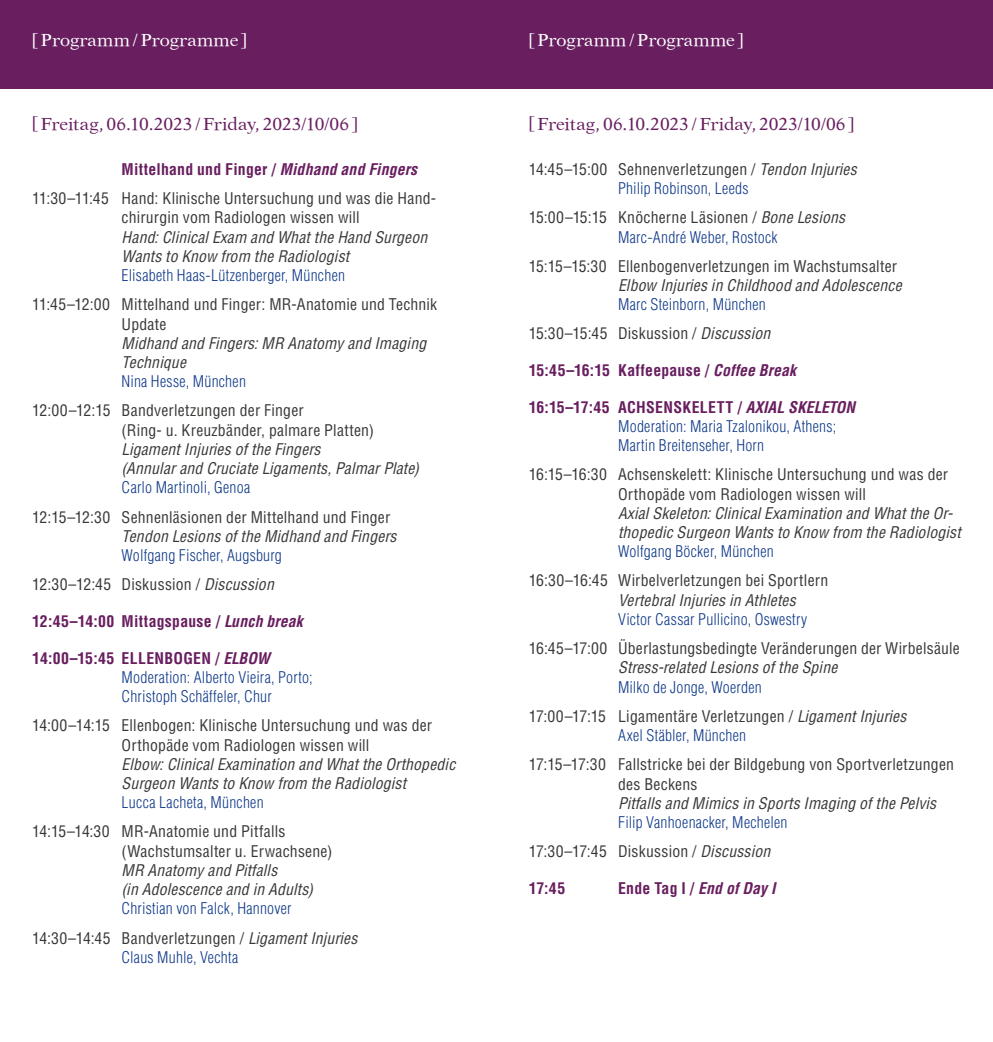
<style>
.page{position:relative;width:993px;height:1042px;background:#fff}
.page>*{position:absolute;margin:0;border:0;box-sizing:border-box;transform-origin:0 0}
.t1{font:17.5px "New Aster";color:#681e5f}
.t2{font:17.5px "New Aster";letter-spacing:.015em;color:#fff}
.t3{font:condensed 15.75px/19.2px "Helvetica LT Std";letter-spacing:.015em;color:#383937}
.t4{font:italic condensed 15.75px/19.2px "Helvetica LT Std";letter-spacing:.01em;color:#383937}
.t5{font:300 condensed 15.75px/19.2px "Helvetica LT Std";letter-spacing:.015em;color:#103a89}
.t6{font:700 condensed 15.75px "Helvetica LT Std";letter-spacing:.015em;color:#681e5f}
.s1{font-weight:700;color:#681e5f}
.s2{font-weight:700;font-style:italic;color:#681e5f}
.s3{font-weight:400;color:#383937}
.s4{font-weight:400;font-style:italic;color:#383937}
.s5{font-style:italic}
.s6{font-weight:300;color:#103a89}
</style>
<div class="page">
<div style="left:0;top:0;width:496px;height:88px;background:#681e5f"></div>
<div style="left:496px;top:0;width:496px;height:88px;background:#681e5f"></div>
<p class="t2" style="left:32px;top:32px;width:216px">[Programm / Programme]</p>
<p class="t2" style="left:528px;top:32px;width:216px">[Programm / Programme]</p>
<p class="t1" style="left:32px;top:117px;width:327px">[Freitag, 06.10.2023 / Friday, 2023/10/06]</p>
<p class="t1" style="left:528px;top:117px;width:327px">[Freitag, 06.10.2023 / Friday, 2023/10/06]</p>
<p class="t3" style="left:32px;top:154px;width:405px;line-height:29.2px;text-indent:89px"><span class="s1">Mittelhand und Finger /</span> <span class="s2">Midhand and Fingers<br></span>11:30–11:45 Hand: Klinische Untersuchung und was die Hand-</p>
<p class="t3" style="left:122px;top:208px;width:239px">chirurgin vom Radiologen wissen will</p>
<p class="t4" style="left:122px;top:227px;width:307px">Hand: Clinical Exam and What the Hand Surgeon<br>Wants to Know from the Radiologist</p>
<p class="t5" style="left:122px;top:266px;width:225px">Elisabeth Haas-Lützenberger, München</p>
<p class="t3" style="left:122px;top:295px;width:317px;text-indent:-89px">11:45–12:00 Mittelhand und Finger: MR-Anatomie und Technik<br>Update</p>
<p class="t4" style="left:122px;top:334px;width:306px">Midhand and Fingers: MR Anatomy and Imaging<br>Technique</p>
<p class="t5" style="left:122px;top:372px;width:126px">Nina Hesse, München</p>
<p class="t3" style="left:122px;top:401px;width:254px;text-indent:-89px">12:00–12:15 Bandverletzungen der Finger<br>(Ring- u. Kreuzbänder, palmare Platten)</p>
<p class="t4" style="left:122px;top:440px;width:299px">Ligament Injuries of the Fingers<br>(Annular and Cruciate Ligaments, Palmar Plate)</p>
<p class="t5" style="left:122px;top:478px;width:130px">Carlo Martinoli, Genoa</p>
<p class="t3" style="left:32px;top:507px;width:359px">12:15–12:30 Sehnenläsionen der Mittelhand und Finger</p>
<p class="t4" style="left:122px;top:527px;width:276px">Tendon Lesions of the Midhand and Fingers</p>
<p class="t5" style="left:32px;top:541px;width:251px;line-height:29.2px;text-indent:89px">Wolfgang Fischer, Augsburg<br><span class="s3">12:30–12:45 Diskussion /</span> <span class="s4">Discussion</span></p>
<p class="t6" style="left:32px;top:611px;width:272px">12:45–14:00 Mittagspause / <span class="s5">Lunch break</span></p>
<p class="t5" style="left:122px;top:648px;width:192px;text-indent:-89px"><span class="s1">14:00–15:45 ELLENBOGEN /</span> <span class="s2">ELBOW<br></span>Moderation: Alberto Vieira, Porto;<br>Christoph Schäffeler, Chur</p>
<p class="t3" style="left:122px;top:716px;width:312px;text-indent:-89px">14:00–14:15 Ellenbogen: Klinische Untersuchung und was der<br>Orthopäde vom Radiologen wissen will</p>
<p class="t4" style="left:122px;top:754px;width:335px">Elbow: Clinical Examination and What the Orthopedic<br>Surgeon Wants to Know from the Radiologist</p>
<p class="t5" style="left:122px;top:793px;width:143px">Lucca Lacheta, München</p>
<p class="t3" style="left:122px;top:822px;width:212px;text-indent:-89px">14:15–14:30 MR-Anatomie und Pitfalls (Wachstumsalter u. Erwachsene)</p>
<p class="t4" style="left:122px;top:861px;width:193px">MR Anatomy and Pitfalls<br>(in Adolescence and in Adults)</p>
<p class="t3" style="left:32px;top:894px;width:326px;line-height:29.2px;text-indent:89px"><span class="s6">Christian von Falck, Hannover<br></span>14:30–14:45 Bandverletzungen / <span class="s5">Ligament Injuries</span></p>
<p class="t5" style="left:122px;top:947px;width:118px">Claus Muhle, Vechta</p>
<p class="t3" style="left:618px;top:159px;width:240px;text-indent:-89px">14:45–15:00 Sehnenverletzungen / <span class="s5">Tendon Injuries<br></span><span class="s6">Philip Robinson, Leeds</span></p>
<p class="t3" style="left:618px;top:208px;width:228px;text-indent:-89px">15:00–15:15 Knöcherne Läsionen / <span class="s5">Bone Lesions<br></span><span class="s6">Marc-André Weber, Rostock</span></p>
<p class="t3" style="left:528px;top:256px;width:369px">15:15–15:30 Ellenbogenverletzungen im Wachstumsalter</p>
<p class="t4" style="left:618px;top:276px;width:285px">Elbow Injuries in Childhood and Adolescence</p>
<p class="t3" style="left:528px;top:290px;width:243px;line-height:29.2px;text-align:right"><span class="s6">Marc Steinborn, München<br></span>15:30–15:45 Diskussion / <span class="s5">Discussion</span></p>
<p class="t6" style="left:528px;top:360px;width:269px">15:45–16:15 Kaffeepause / <span class="s5">Coffee Break</span></p>
<p class="t5" style="left:618px;top:397px;width:238px;text-indent:-89px"><span class="s1">16:15–17:45 ACHSENSKELETT /</span> <span class="s2">AXIAL SKELETON<br></span>Moderation: Maria Tzalonikou, Athens;<br>Martin Breitenseher, Horn</p>
<p class="t3" style="left:528px;top:465px;width:421px;text-align:center">16:15–16:30 Achsenskelett: Klinische Untersuchung und was der<br>Orthopäde vom Radiologen wissen will</p>
<p class="t4" style="left:618px;top:504px;width:344px">Axial Skeleton: Clinical Examination and What the Or&shy;thopedic Surgeon Wants to Know from the Radiologist</p>
<p class="t5" style="left:618px;top:542px;width:157px">Wolfgang Böcker, München</p>
<p class="t3" style="left:528px;top:571px;width:301px">16:30–16:45 Wirbelverletzungen bei Sportlern</p>
<p class="t4" style="left:618px;top:590px;width:179px">Vertebral Injuries in Athletes</p>
<p class="t5" style="left:618px;top:609px;width:190px">Victor Cassar Pullicino, Oswestry</p>
<p class="t3" style="left:528px;top:639px;width:432px">16:45–17:00 Überlastungsbedingte Veränderungen der Wirbelsäule</p>
<p class="t4" style="left:618px;top:658px;width:221px">Stress-related Lesions of the Spine</p>
<p class="t3" style="left:528px;top:672px;width:379px;line-height:29.2px;text-indent:89px"><span class="s6">Milko de Jonge, Woerden<br></span>17:00–17:15 Ligamentäre Verletzungen / <span class="s5">Ligament Injuries</span></p>
<p class="t5" style="left:618px;top:725px;width:130px">Axel Stäbler, München</p>
<p class="t3" style="left:618px;top:755px;width:337px;text-indent:-89px">17:15–17:30 Fallstricke bei der Bildgebung von Sportverletzungen des Beckens</p>
<p class="t4" style="left:618px;top:793px;width:319px">Pitfalls and Mimics in Sports Imaging of the Pelvis</p>
<p class="t5" style="left:528px;top:807px;width:260px;line-height:29.2px;text-indent:89px">Filip Vanhoenacker, Mechelen<br><span class="s3">17:30–17:45 Diskussion /</span> <span class="s4">Discussion</span></p>
<p class="t6" style="left:528px;top:878px;width:38px">17:45</p>
<p class="t6" style="left:618px;top:878px;width:159px">Ende Tag I / <span class="s5">End of Day I</span></p>
</div>
